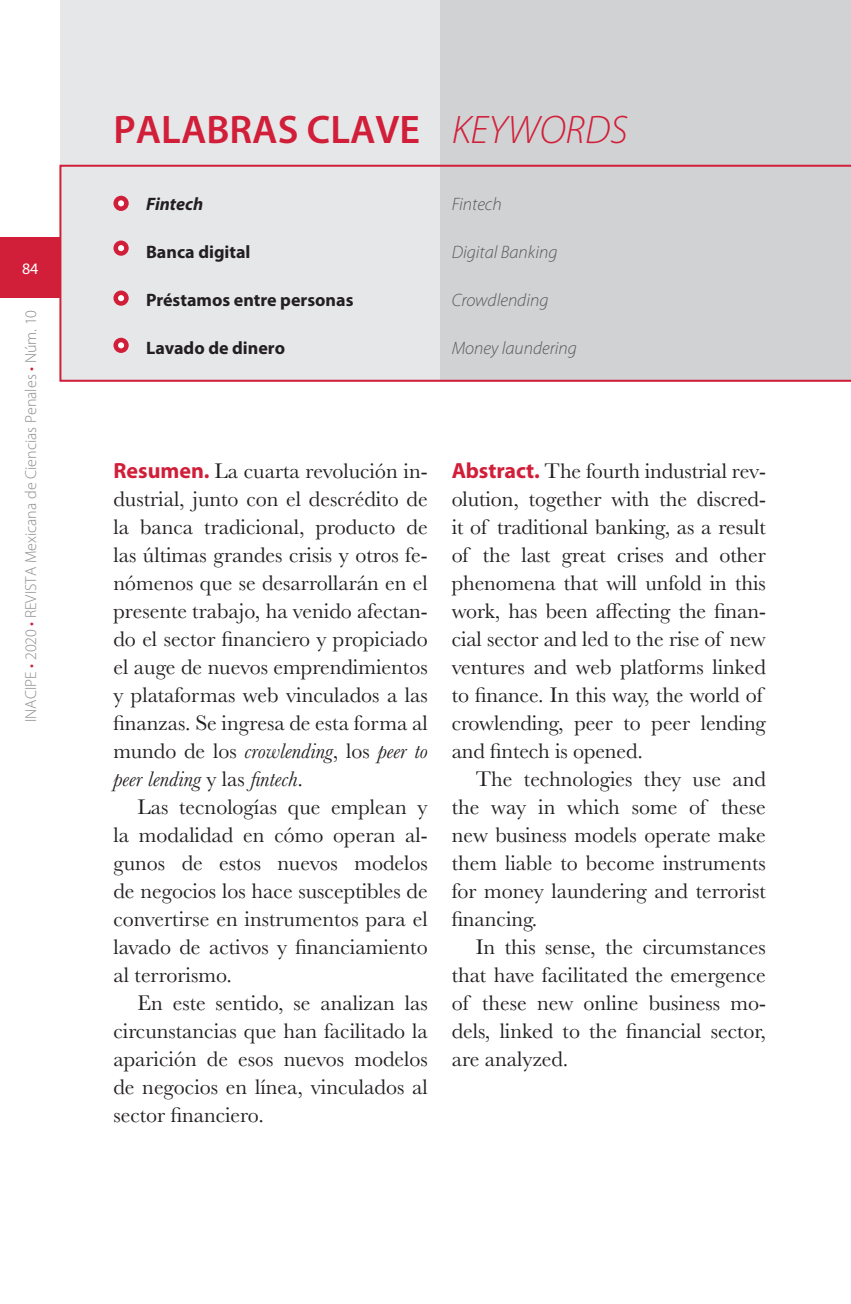
<style>
.page{position:relative;width:851px;height:1304px;background:#fff}
.page>*{position:absolute;margin:0;border:0;box-sizing:border-box;transform-origin:0 0}
.t1{font:600 40px "Myriad Pro";color:#d11e39}
.t2{font:22px/28px "Baskerville";letter-spacing:-.005em;color:#231f20;text-align:justify}
.t3{font:700 18px "Myriad Pro";color:#231f20}
.t4{font:italic 300 18px "Myriad Pro";color:#57585a}
.t5{font:italic 700 18px "Myriad Pro";color:#231f20}
.t6{font:300 16px "Myriad Pro";color:#8a8c8f}
.t7{font:16px "Myriad Pro";color:#fff}
.s1{color:#d11e39}
.s2{font-weight:300;font-style:italic}
.s3{font-family:"Myriad Pro";font-weight:700;color:#d11e39}
.s4{font-style:italic}
</style>
<div class="page">
<div style="left:0;top:238px;width:60px;height:60px;background:#d11e39"></div>
<div style="left:439px;top:0;width:411px;height:382px;background:#d1d2d4"></div>
<div style="left:60px;top:0;width:379px;height:382px;background:#e6e7e9"></div>
<div style="left:59px;top:165px;width:791px;height:217px;border:2px solid #d11e39"></div>
<div style="left:113px;top:196px;width:16px;height:15px;background:#d11e39;border-radius:50%"></div>
<svg style="left:118px;top:200px;width:6px;height:6px"></svg>
<div style="left:113px;top:241px;width:16px;height:15px;background:#d11e39;border-radius:50%"></div>
<svg style="left:118px;top:245px;width:6px;height:6px"></svg>
<div style="left:113px;top:291px;width:16px;height:15px;background:#d11e39;border-radius:50%"></div>
<svg style="left:118px;top:295px;width:6px;height:6px"></svg>
<div style="left:113px;top:338px;width:16px;height:15px;background:#d11e39;border-radius:50%"></div>
<svg style="left:118px;top:342px;width:6px;height:6px"></svg>
<p class="t7" style="left:22px;top:260px;width:18px">84</p>
<p class="t6" style="left:22px;top:722px;width:414px;rotate:-90deg">INACIPE <span class="s1">•</span> 2020 <span class="s1">•</span> REVISTA Mexicana de Ciencias Penales <span class="s1">•</span> Núm. 10</p>
<h1 class="t1" style="left:113px;top:108px;width:515px">PALABRAS CLAVE <span class="s2">KEYWORDS</span></h1>
<p class="t5" style="left:146px;top:194px;width:59px">Fintech</p>
<p class="t3" style="left:146px;top:242px;width:106px">Banca digital</p>
<p class="t3" style="left:146px;top:290px;width:209px">Préstamos entre personas</p>
<p class="t3" style="left:146px;top:338px;width:140px">Lavado de dinero</p>
<p class="t4" style="left:451px;top:194px;width:52px">Fintech</p>
<p class="t4" style="left:451px;top:242px;width:107px">Digital Banking</p>
<p class="t4" style="left:451px;top:290px;width:98px">Crowdlending</p>
<p class="t4" style="left:451px;top:338px;width:127px">Money laundering</p>
<p class="t2" style="left:113px;top:457px;width:316px"><span class="s3">Resumen.</span> La cuarta revolución in&shy;dustrial, junto con el descrédito de la banca tradicional, producto de las últimas grandes crisis y otros fe&shy;nómenos que se desarrollarán en el presente trabajo, ha venido afectan&shy;do el sector financiero y propiciado el auge de nuevos emprendimientos y plataformas web vinculados a las finanzas. Se ingresa de esta forma al mundo de los <span class="s4">crowlending</span>, los <span class="s4">peer to peer lending</span> y las <span class="s4">fintech</span>.</p>
<p class="t2" style="left:113px;top:793px;width:316px;text-indent:24px">Las tecnologías que emplean y la modalidad en cómo operan al&shy;gunos de estos nuevos modelos de negocios los hace susceptibles de convertirse en instrumentos para el lavado de activos y financiamiento al terrorismo.</p>
<p class="t2" style="left:113px;top:989px;width:316px;text-indent:24px">En este sentido, se analizan las circunstancias que han facilitado la aparición de esos nuevos modelos de negocios en línea, vinculados al sector financiero.</p>
<p class="t2" style="left:451px;top:457px;width:316px;text-align:left"><span class="s3">Abstract.</span> The fourth industrial rev&shy;olution, together with the discred&shy;it of traditional banking, as a result of the last great crises and other phenomena that will unfold in this work, has been affecting the finan&shy;cial sector and led to the rise of new ventures and web platforms linked to finance. In this way, the world of crowlending, peer to peer lending and fintech is opened.</p>
<p class="t2" style="left:451px;top:765px;width:316px;text-indent:24px">The technologies they use and the way in which some of these new business models operate make them liable to become instruments for money laundering and terrorist financing.</p>
<p class="t2" style="left:451px;top:933px;width:316px;text-indent:24px">In this sense, the circumstances that have facilitated the emergence of these new online business mo&shy;dels, linked to the financial sector, are analyzed.</p>
</div>
